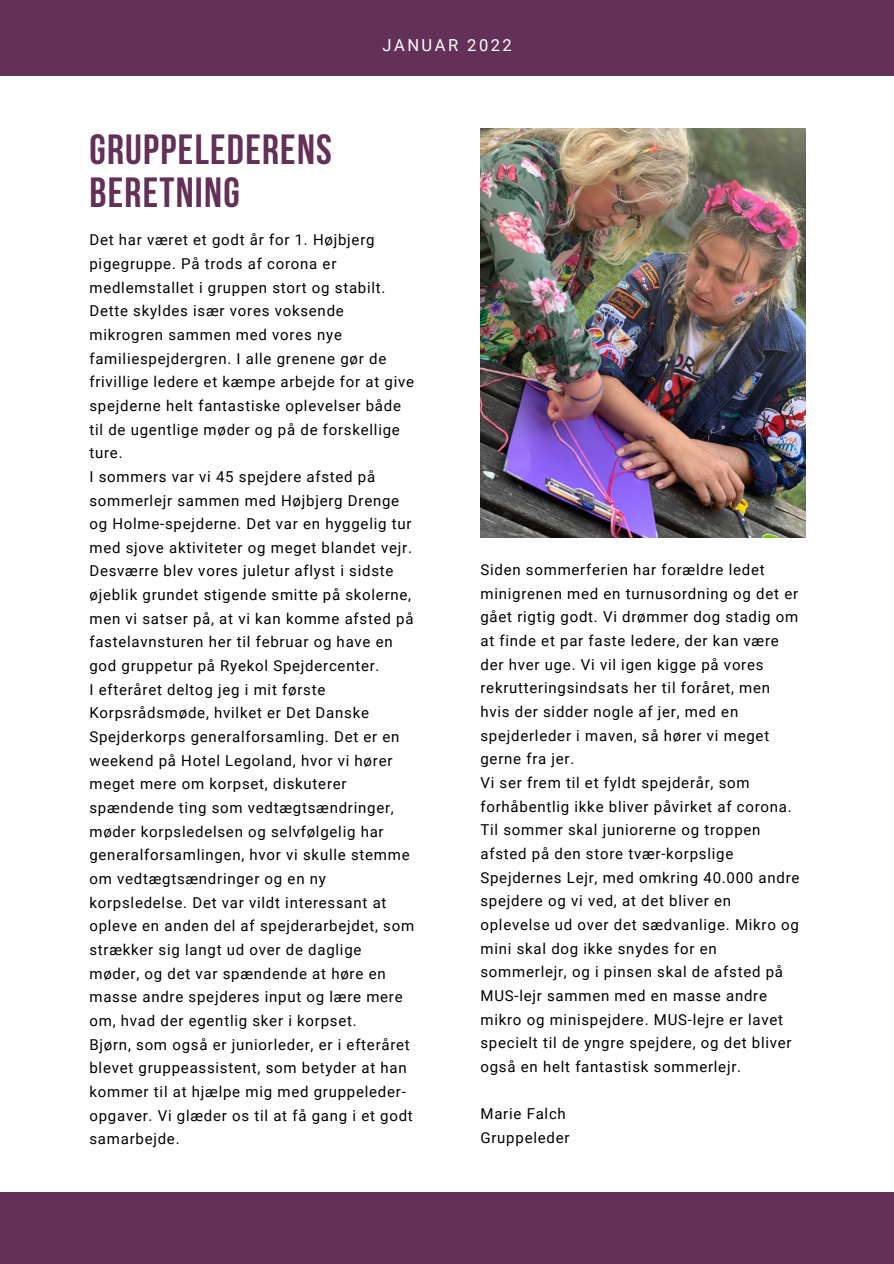
<style>
.page{position:relative;width:894px;height:1264px;background:#fff}
.page>*{position:absolute;margin:0;border:0;box-sizing:border-box;transform-origin:0 0}
.t1{font:700 42px/42.8px "Bebas Neue";letter-spacing:.03em;color:#633058}
.t2{font:16.5px "Roboto";letter-spacing:.15em;color:#fff}
.t3{font:15px/23.7px "Roboto";letter-spacing:.05em;color:#000}
</style>
<div class="page">
<img style="left:480px;top:129px;width:324px;height:409px">
<div style="left:0;top:0;width:893px;height:75px;background:#633058"></div>
<div style="left:0;top:1191px;width:893px;height:72px;background:#633058"></div>
<p class="t1" style="left:89px;top:132px;width:244px">GRUPPELEDERENS<br>BERETNING</p>
<p class="t2" style="left:382px;top:36px;width:131px">JANUAR 2022</p>
<p class="t3" style="left:89px;top:228px;width:326px">Det har været et godt år for 1. Højbjerg pigegruppe. På trods af corona er medlemstallet i gruppen stort og stabilt.<br>Dette skyldes især vores voksende mikrogren sammen med vores nye familiespejdergren. I alle grenene gør de frivillige ledere et kæmpe arbejde for at give spejderne helt fantastiske oplevelser både til de ugentlige møder og på de forskellige ture.</p>
<p class="t3" style="left:89px;top:465px;width:325px">I sommers var vi 45 spejdere afsted på sommerlejr sammen med Højbjerg Drenge og Holme-spejderne. Det var en hyggelig tur med sjove aktiviteter og meget blandet vejr.<br>Desværre blev vores juletur aflyst i sidste øjeblik grundet stigende smitte på skolerne, men vi satser på, at vi kan komme afsted på fastelavnsturen her til februar og have en god gruppetur på Ryekol Spejdercenter.</p>
<p class="t3" style="left:89px;top:677px;width:326px">I efteråret deltog jeg i mit første Korpsrådsmøde, hvilket er Det Danske Spejderkorps generalforsamling. Det er en weekend på Hotel Legoland, hvor vi hører meget mere om korpset, diskuterer spændende ting som vedtægtsændringer, møder korpsledelsen og selvfølgelig har generalforsamlingen, hvor vi skulle stemme om vedtægtsændringer og en ny korpsledelse. Det var vildt interessant at opleve en anden del af spejderarbejdet, som strækker sig langt ud over de daglige møder, og det var spændende at høre en masse andre spejderes input og lære mere om, hvad der egentlig sker i korpset.</p>
<p class="t3" style="left:89px;top:1032px;width:325px">Bjørn, som også er juniorleder, er i efteråret blevet gruppeassistent, som betyder at han kommer til at hjælpe mig med gruppeleder&shy;opgaver. Vi glæder os til at få gang i et godt samarbejde.</p>
<p class="t3" style="left:480px;top:558px;width:319px">Siden sommerferien har forældre ledet minigrenen med en turnusordning og det er gået rigtig godt. Vi drømmer dog stadig om at finde et par faste ledere, der kan være der hver uge. Vi vil igen kigge på vores rekrutteringsindsats her til foråret, men hvis der sidder nogle af jer, med en spejderleder i maven, så hører vi meget gerne fra jer.</p>
<p class="t3" style="left:480px;top:771px;width:320px">Vi ser frem til et fyldt spejderår, som forhåbentlig ikke bliver påvirket af corona.<br>Til sommer skal juniorerne og troppen afsted på den store tvær-korpslige Spejdernes Lejr, med omkring 40.000 andre spejdere og vi ved, at det bliver en oplevelse ud over det sædvanlige. Mikro og mini skal dog ikke snydes for en sommerlejr, og i pinsen skal de afsted på MUS-lejr sammen med en masse andre mikro og minispejdere. MUS-lejre er lavet specielt til de yngre spejdere, og det bliver også en helt fantastisk sommerlejr.</p>
<p class="t3" style="left:480px;top:1102px;width:87px">Marie Falch</p>
<p class="t3" style="left:480px;top:1125px;width:90px">Gruppeleder</p>
</div>
